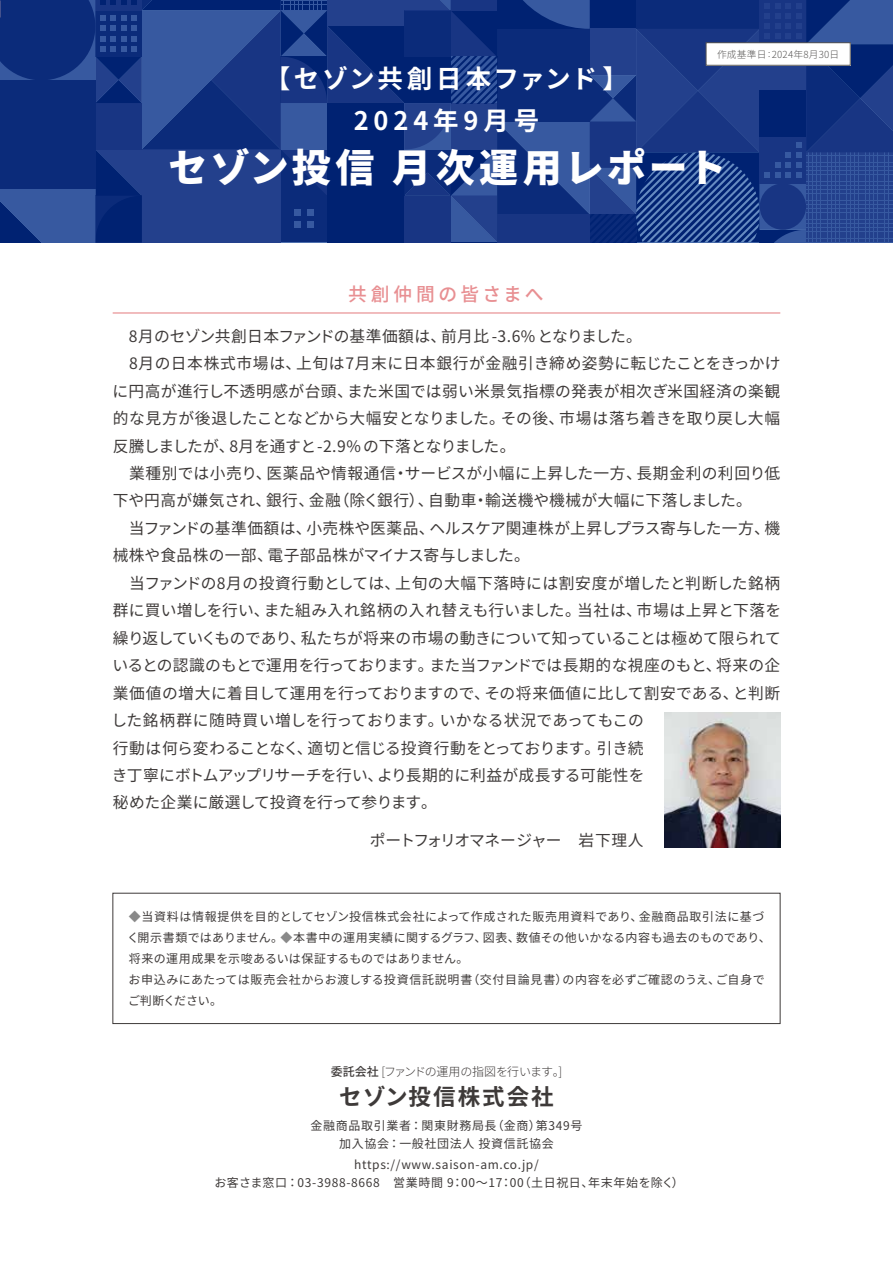
<style>
.page{position:relative;width:893px;height:1263px;background:#fff}
.page>*{position:absolute;margin:0;border:0;box-sizing:border-box;transform-origin:0 0}
.t1{font:900 39px "Noto Sans JP";letter-spacing:.085em;color:#fff}
.t2{font:700 25.5px "Noto Sans JP";letter-spacing:.105em;color:#fff}
.t3{font:700 25.5px "Noto Sans JP";letter-spacing:.19em;color:#fff}
.t4{font:700 22.5px "Noto Sans JP";letter-spacing:.09em;color:#3e3a39}
.t5{font:500 18.75px "Noto Sans JP";letter-spacing:.185em;color:#e88f92}
.t6{font:15.75px/27.5px "Noto Sans JP";letter-spacing:.01em;color:#3e3a39}
.t7{font:15.75px "Noto Sans JP";letter-spacing:-.06em;color:#3e3a39}
.t8{font:12px/21px "Noto Sans JP";letter-spacing:.05em;color:#3e3a39;text-align:center}
.t9{font:300 12px "Noto Sans JP";letter-spacing:-.045em;color:#3e3a39}
.t10{font:300 9.75px "Noto Sans JP";letter-spacing:.02em;color:#575554}
.s1{color:#898989}
.s2{font-weight:500}
</style>
<div class="page">
<svg style="left:0;top:0;width:893px;height:242px;background:#193885"></svg>
<div style="left:706px;top:43px;width:144px;height:22px;background:#fff"></div>
<div style="left:113px;top:893px;width:667px;height:131px;border:1px solid #3e3a39"></div>
<hr style="left:113px;top:312px;width:667px;height:2px;background:#e88f92">
<img style="left:665px;top:712px;width:115px;height:136px">
<h2 class="t2" style="left:265px;top:65px;width:365px">【セゾン共創日本ファンド】</h2>
<p class="t10" style="left:717px;top:49px;width:124px">作成基準日:2024年8月30日</p>
<h2 class="t3" style="left:354px;top:106px;width:187px">2024年9月号</h2>
<h1 class="t1" style="left:169px;top:146px;width:559px">セゾン投信月次運用レポート</h1>
<p class="t5" style="left:348px;top:284px;width:197px">共創仲間の皆さまへ</p>
<p class="t6" style="left:111px;top:323px;width:671px">　8月のセゾン共創日本ファンドの基準価額は、前月比 -3.6%となりました。<br>　8月の日本株式市場は、上旬は7月末に日本銀行が金融引き締め姿勢に転じたことをきっかけに円高が進行し不透明感が台頭、また米国では弱い米景気指標の発表が相次ぎ米国経済の楽観的な見方が後退したことなどから大幅安となりました。その後、市場は落ち着きを取り戻し大幅反騰しましたが、8月を通すと-2.9% の下落となりました。<br>　業種別では小売り、医薬品や情報通信・サービスが小幅に上昇した一方、長期金利の利回り低下や円高が嫌気され、銀行、金融（除く銀行）、自動車・輸送機や機械が大幅に下落しました。<br>　当ファンドの基準価額は、小売株や医薬品、ヘルスケア関連株が上昇しプラス寄与した一方、機械株や食品株の一部、電子部品株がマイナス寄与しました。<br>　当ファンドの8月の投資行動としては、上旬の大幅下落時には割安度が増したと判断した銘柄群に買い増しを行い、また組み入れ銘柄の入れ替えも行いました。当社は、市場は上昇と下落を繰り返していくものであり、私たちが将来の市場の動きについて知っていることは極めて限られているとの認識のもとで運用を行っております。また当ファンドでは長期的な視座のもと、将来の企業価値の増大に着目して運用を行っておりますので、その将来価値に比して割安である、と判断した銘柄群に随時買い増しを行っております。いかなる状況であってもこの<br>行動は何ら変わることなく、適切と信じる投資行動をとっております。引き続<br>き丁寧にボトムアップリサーチを行い、より長期的に利益が成長する可能性を<br>秘めた企業に厳選して投資を行って参ります。</p>
<p class="t7" style="left:370px;top:831px;width:275px">ポートフォリオマネージャー　岩下理人</p>
<p class="t8" style="left:127px;top:906px;width:645px;text-align:left"><span class="s1">◆</span>当資料は情報提供を目的としてセゾン投信株式会社によって作成された販売用資料であり、金融商品取引法に基づく開示書類ではありません。<span class="s1">◆</span>本書中の運用実績に関するグラフ、図表、数値その他いかなる内容も過去のものであり、将来の運用成果を示唆あるいは保証するものではありません。<br>お申込みにあたっては販売会社からお渡しする投資信託説明書（交付目論見書）の内容を必ずご確認のうえ、ご自身でご判断ください。</p>
<p class="t9" style="left:331px;top:1065px;width:235px"><span class="s2">委託会社</span> [ファンドの運用の指図を行います。]</p>
<h3 class="t4" style="left:339px;top:1084px;width:216px">セゾン投信株式会社</h3>
<p class="t8" style="left:310px;top:1117px;width:274px;line-height:18px">金融商品取引業者：関東財務局長（金商）第349号加入協会：一般社団法人 投資信託協会</p>
<p class="t8" style="left:214px;top:1156px;width:471px;line-height:18px">https://www.saison-am.co.jp/<br>お客さま窓口：03-3988-8668　営業時間 9：00～17：00（土日祝日、年末年始を除く）</p>
</div>
